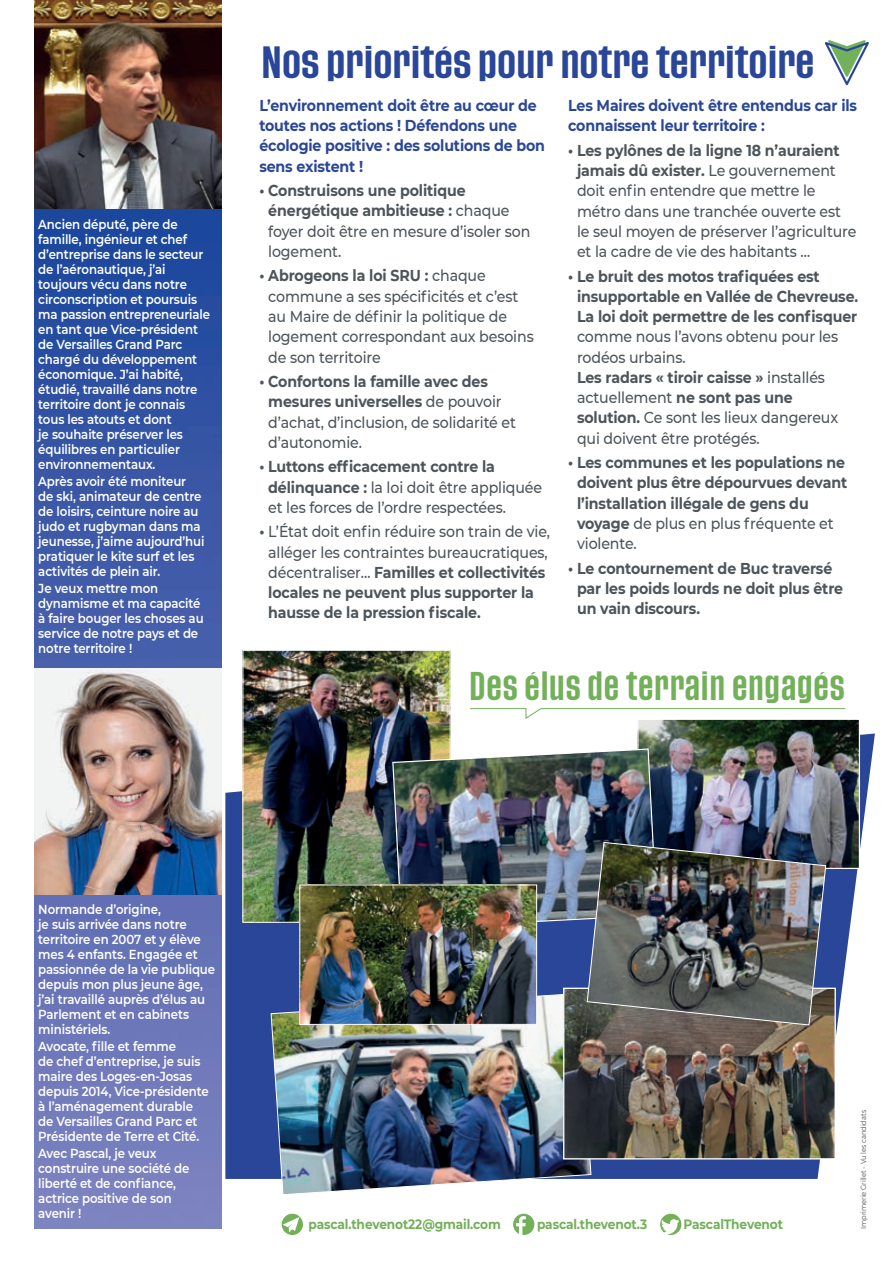
<style>
.page{position:relative;width:893px;height:1263px;background:#fff}
.page>*{position:absolute;margin:0;border:0;box-sizing:border-box;transform-origin:0 0}
.t1{font:500 33.75px "Tusker Grotesk 5500";color:#2a4698;scale:1.11 1}
.t2{font:500 30px "Tusker Grotesk 5500";letter-spacing:.025em;color:#73b05a}
.t3{font:500 15.75px/20.2px "Montserrat";letter-spacing:-.01em;color:#4d545a;scale:.9 1}
.t4{font:700 15.75px/20.2px "Montserrat";letter-spacing:-.01em;color:#4d545a;scale:.9 1}
.t5{font:700 15.75px/20.2px "Montserrat";letter-spacing:-.01em;color:#2a4698;scale:.9 1}
.t6{font:700 13.5px "Montserrat";letter-spacing:-.01em;color:#73b05a;scale:.9 1}
.t7{font:600 13.05px/15px "Montserrat";letter-spacing:-.01em;color:#fff;scale:.9 1}
.t8{font:7.5px "Montserrat";letter-spacing:-.01em;color:#4d545a;scale:.9 1}
.s1{font-weight:500}
.s2{font-weight:700}
</style>
<div class="page">
<img style="left:34px;top:208px;width:187px;height:1021px">
<svg style="left:225px;top:733px;width:650px;height:446px;fill:#2a4698"></svg>
<img style="left:639px;top:721px;width:219px;height:146px">
<div style="left:637px;top:719px;width:223px;height:150px;border:1px solid #fff"></div>
<img style="left:270px;top:992px;width:322px;height:202px">
<svg style="left:470px;top:708px;width:376px;height:11px"></svg>
<svg style="left:825px;top:40px;width:44px;height:46px"></svg>
<img style="left:244px;top:652px;width:205px;height:269px">
<div style="left:242px;top:650px;width:209px;height:273px;border:1px solid #fff"></div>
<img style="left:565px;top:990px;width:269px;height:167px">
<div style="left:563px;top:988px;width:273px;height:171px;border:1px solid #fff"></div>
<img style="left:392px;top:748px;width:266px;height:182px">
<img style="left:586px;top:841px;width:240px;height:185px">
<img style="left:34px;top:0;width:187px;height:208px">
<img style="left:34px;top:668px;width:187px;height:226px">
<img style="left:301px;top:886px;width:234px;height:137px">
<div style="left:299px;top:884px;width:238px;height:141px;border:1px solid #fff"></div>
<svg style="left:660px;top:1214px;width:21px;height:21px"></svg>
<svg style="left:513px;top:1214px;width:21px;height:21px"></svg>
<div style="left:282px;top:1214px;width:21px;height:21px;background:#73b05a;border-radius:50%"></div>
<svg style="left:283px;top:1217px;width:16px;height:15px"></svg>
<p class="t7" style="left:38px;top:216px;width:192px">Ancien député, père de famille, ingénieur et chef d’entreprise dans le secteur de l’aéronautique, j’ai toujours vécu dans notre circonscription et poursuis ma passion entrepreneuriale en tant que Vice-président de Versailles Grand Parc chargé du développement économique. J’ai habité, étudié, travaillé dans notre territoire dont je connais tous les atouts et dont<br>je souhaite préserver les équilibres en particulier environnementaux.</p>
<p class="t7" style="left:38px;top:473px;width:186px">Après avoir été moniteur de ski, animateur de centre de loisirs, ceinture noire au judo et rugbyman dans ma jeunesse, j’aime aujourd’hui pratiquer le kite surf et les activités de plein air.</p>
<p class="t7" style="left:38px;top:581px;width:185px">Je veux mettre mon dynamisme et ma capacité à faire bouger les choses au service de notre pays et de notre territoire !</p>
<h1 class="t1" style="left:261px;top:42px;width:500px">Nos priorités pour notre territoire</h1>
<p class="t5" style="left:259px;top:94px;width:319px">L’environnement doit être au cœur de toutes nos actions ! Défendons une écologie positive : des solutions de bon sens existent !</p>
<p class="t4" style="left:268px;top:180px;width:293px;text-indent:-9px">• Construisons une politique énergétique ambitieuse : <span class="s1">chaque foyer doit être en mesure d’isoler son logement.</span></p>
<p class="t3" style="left:268px;top:265px;width:297px;text-indent:-9px"><span class="s2">• Abrogeons la loi SRU :</span> chaque commune a ses spécificités et c’est au Maire de définir la politique de logement correspondant aux besoins de son territoire</p>
<p class="t3" style="left:268px;top:371px;width:277px;text-indent:-9px"><span class="s2">• Confortons la famille avec des mesures universelles</span> de pouvoir d’achat, d’inclusion, de solidarité et d’autonomie.</p>
<p class="t3" style="left:268px;top:456px;width:306px;text-indent:-9px"><span class="s2">• Luttons efficacement contre la délinquance :</span> la loi doit être appliquée et les forces de l’ordre respectées.</p>
<p class="t3" style="left:268px;top:521px;width:315px;text-indent:-9px"><span class="s2">•</span> L’État doit enfin réduire son train de vie, alléger les contraintes bureaucratiques, décentraliser… <span class="s2">Familles et collectivités locales ne peuvent plus supporter la hausse de la pression fiscale.</span></p>
<p class="t5" style="left:568px;top:95px;width:323px">Les Maires doivent être entendus car ils connaissent leur territoire :</p>
<p class="t3" style="left:577px;top:139px;width:312px;text-indent:-9px"><span class="s2">• Les pylônes de la ligne 18 n’auraient jamais dû exister.</span> Le gouvernement doit enfin entendre que mettre le métro dans une tranchée ouverte est le seul moyen de préserver l’agriculture et la cadre de vie des habitants …</p>
<p class="t4" style="left:577px;top:265px;width:314px;text-indent:-9px">• Le bruit des motos trafiquées est insupportable en Vallée de Chevreuse.<br>La loi doit permettre de les confisquer</p>
<p class="t3" style="left:577px;top:326px;width:292px">comme nous l’avons obtenu pour les rodéos urbains.<br><span class="s2">Les radars « tiroir caisse »</span> installés actuellement <span class="s2">ne sont pas une solution.</span> Ce sont les lieux dangereux qui doivent être protégés.</p>
<p class="t4" style="left:577px;top:452px;width:302px;text-indent:-9px">• Les communes et les populations ne doivent plus être dépourvues devant l’installation illégale de gens du voyage <span class="s1">de plus en plus fréquente et violente.</span></p>
<p class="t4" style="left:577px;top:557px;width:297px;text-indent:-9px">• Le contournement de Buc traversé par les poids lourds ne doit plus être un vain discours.</p>
<h2 class="t2" style="left:469px;top:668px;width:377px">Des élus de terrain engagés</h2>
<p class="t7" style="left:38px;top:901px;width:198px">Normande d’origine,<br>je suis arrivée dans notre territoire en 2007 et y élève mes 4 enfants. Engagée et passionnée de la vie publique depuis mon plus jeune âge, j’ai travaillé auprès d’élus au<br>Parlement et en cabinets ministériels.</p>
<p class="t7" style="left:38px;top:1038px;width:191px">Avocate, fille et femme<br>de chef d’entreprise, je suis maire des Loges-en-Josas depuis 2014, Vice-présidente à l’aménagement durable de Versailles Grand Parc et<br>Présidente de Terre et Cité.</p>
<p class="t7" style="left:38px;top:1145px;width:170px">Avec Pascal, je veux construire une société de liberté et de confiance, actrice positive de son avenir !</p>
<p class="t6" style="left:309px;top:1214px;width:215px">pascal.thevenot22@gmail.com</p>
<p class="t6" style="left:537px;top:1214px;width:124px">pascal.thevenot.3</p>
<p class="t6" style="left:684px;top:1214px;width:112px">PascalThevenot</p>
<p class="t8" style="left:858px;top:1229px;width:133px;rotate:-90deg">Imprimerie Grillet - Vu les candidats</p>
</div>
